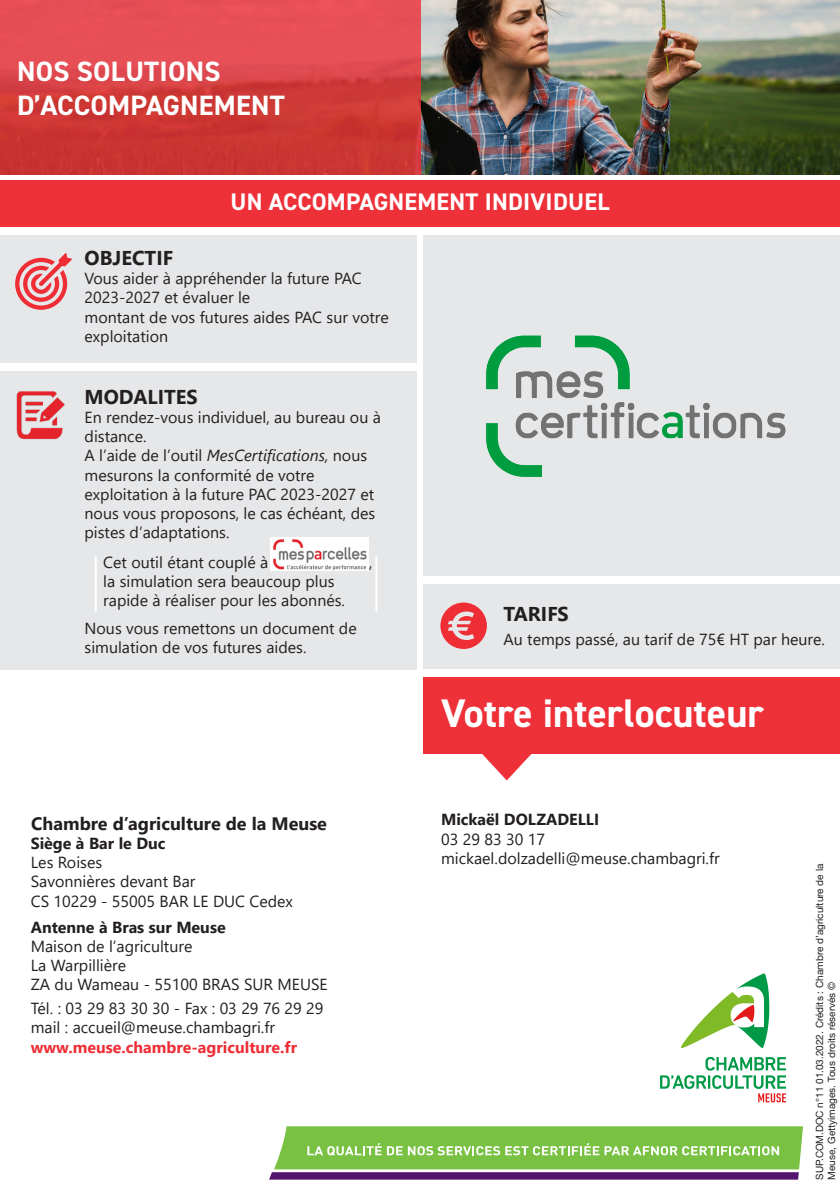
<style>
.page{position:relative;width:840px;height:1191px;background:#fff}
.page>*{position:absolute;margin:0;border:0;box-sizing:border-box;transform-origin:0 0}
.t1{font:700 40px "DIN2014";color:#fff}
.t2{font:700 28px "DIN2014";letter-spacing:.01em;color:#fff}
.t3{font:700 24px "DIN2014";letter-spacing:.01em;color:#fff}
.t4{font:700 20px "Segoe UI";color:#231f20}
.t5{font:700 18px "Segoe UI";color:#231f20}
.t6{font:16px/19.2px "Segoe UI";color:#231f20}
.t7{font:700 16px "Segoe UI";color:#231f20}
.t8{font:700 16px "Segoe UI";color:#ee2d35}
.t9{font:10px "Helvetica Neue LT Std";color:#231f20}
.s1{font-style:italic}
</style>
<div class="page">
<div style="left:423px;top:584px;width:416px;height:84px;background:#e6e7e9"></div>
<img style="left:420px;top:0;width:419px;height:174px">
<div style="left:423px;top:677px;width:416px;height:77px;background:#ee3038"></div>
<svg style="left:482px;top:754px;width:49px;height:26px"></svg>
<svg style="left:269px;top:1126px;width:533px;height:53px;background:#87b462"></svg>
<div style="left:0;top:0;width:420px;height:174px;background:linear-gradient(to bottom,#ed555d,#c32f29)"></div>
<div style="left:0;top:180px;width:839px;height:46px;background:#ee3038"></div>
<div style="left:0;top:235px;width:416px;height:128px;background:#e6e7e9"></div>
<svg style="left:15px;top:253px;width:57px;height:57px"></svg>
<div style="left:0;top:371px;width:416px;height:298px;background:#e6e7e9"></div>
<img style="left:16px;top:391px;width:49px;height:49px">
<svg style="left:440px;top:602px;width:46px;height:47px"></svg>
<div style="left:423px;top:235px;width:416px;height:340px;background:#e6e7e9"></div>
<img style="left:486px;top:335px;width:300px;height:142px">
<img style="left:270px;top:538px;width:99px;height:32px">
<hr style="left:95px;top:556px;width:2px;height:55px;background:#fff">
<hr style="left:375px;top:556px;width:2px;height:55px;background:#fff">
<img style="left:660px;top:973px;width:126px;height:130px">
<p class="t2" style="left:17px;top:53px;width:205px">NOS SOLUTIONS</p>
<p class="t2" style="left:17px;top:87px;width:269px">D’ACCOMPAGNEMENT</p>
<p class="t3" style="left:230px;top:186px;width:380px">UN ACCOMPAGNEMENT INDIVIDUEL</p>
<p class="t4" style="left:84px;top:239px;width:90px">OBJECTIF</p>
<p class="t6" style="left:84px;top:267px;width:278px">Vous aider à appréhender la future PAC<br>2023-2027 et évaluer le</p>
<p class="t6" style="left:84px;top:306px;width:305px">montant de vos futures aides PAC sur votre exploitation</p>
<p class="t4" style="left:84px;top:378px;width:114px">MODALITES</p>
<p class="t6" style="left:84px;top:406px;width:298px">En rendez-vous individuel, au bureau ou à distance.</p>
<p class="t6" style="left:84px;top:444px;width:284px">A l’aide de l’outil <span class="s1">MesCertifications,</span> nous mesurons la conformité de votre</p>
<p class="t6" style="left:84px;top:483px;width:292px;text-align:justify">exploitation à la future PAC 2023-2027 et nous vous proposons, le cas échéant, des pistes d’adaptations.</p>
<p class="t6" style="left:103px;top:551px;width:166px">Cet outil étant couplé à</p>
<p class="t6" style="left:369px;top:551px;width:5px">,</p>
<p class="t6" style="left:103px;top:570px;width:232px">la simulation sera beaucoup plus</p>
<p class="t6" style="left:103px;top:590px;width:243px">rapide à réaliser pour les abonnés.</p>
<p class="t6" style="left:84px;top:617px;width:273px">Nous vous remettons un document de</p>
<p class="t6" style="left:84px;top:636px;width:223px">simulation de vos futures aides.</p>
<p class="t5" style="left:31px;top:806px;width:297px">Chambre d’agriculture de la Meuse</p>
<p class="t7" style="left:31px;top:828px;width:136px">Siège à Bar le Duc</p>
<p class="t6" style="left:31px;top:851px;width:73px">Les Roises</p>
<p class="t6" style="left:31px;top:870px;width:166px">Savonnières devant Bar</p>
<p class="t6" style="left:31px;top:889px;width:263px">CS 10229 - 55005 BAR LE DUC Cedex</p>
<p class="t7" style="left:31px;top:911px;width:196px">Antenne à Bras sur Meuse</p>
<p class="t6" style="left:31px;top:935px;width:163px">Maison de l’agriculture</p>
<p class="t6" style="left:31px;top:954px;width:97px">La Warpillière</p>
<p class="t6" style="left:31px;top:973px;width:298px">ZA du Wameau - 55100 BRAS SUR MEUSE</p>
<p class="t6" style="left:31px;top:997px;width:294px">Tél. : 03 29 83 30 30 - Fax : 03 29 76 29 29</p>
<p class="t6" style="left:31px;top:1016px;width:245px">mail : accueil@meuse.chambagri.fr</p>
<p class="t8" style="left:31px;top:1031px;width:268px">www.meuse.chambre-agriculture.fr</p>
<p class="t4" style="left:503px;top:595px;width:67px">TARIFS</p>
<p class="t6" style="left:503px;top:628px;width:323px">Au temps passé, au tarif de 75€ HT par heure.</p>
<p class="t1" style="left:441px;top:686px;width:324px">Votre interlocuteur</p>
<p class="t7" style="left:441px;top:804px;width:159px">Mickaël DOLZADELLI</p>
<p class="t6" style="left:441px;top:828px;width:105px">03 29 83 30 17</p>
<p class="t6" style="left:441px;top:847px;width:280px">mickael.dolzadelli@meuse.chambagri.fr</p>
<p class="t9" style="left:813px;top:1179px;width:317px;rotate:-90deg">SUP.COM.DOC n°11 01.03.2022. Crédits : Chambre d’agriculture de la</p>
<p class="t9" style="left:825px;top:1179px;width:199px;rotate:-90deg">Meuse, Gettyimages. Tous droits réservés ©</p>
</div>
